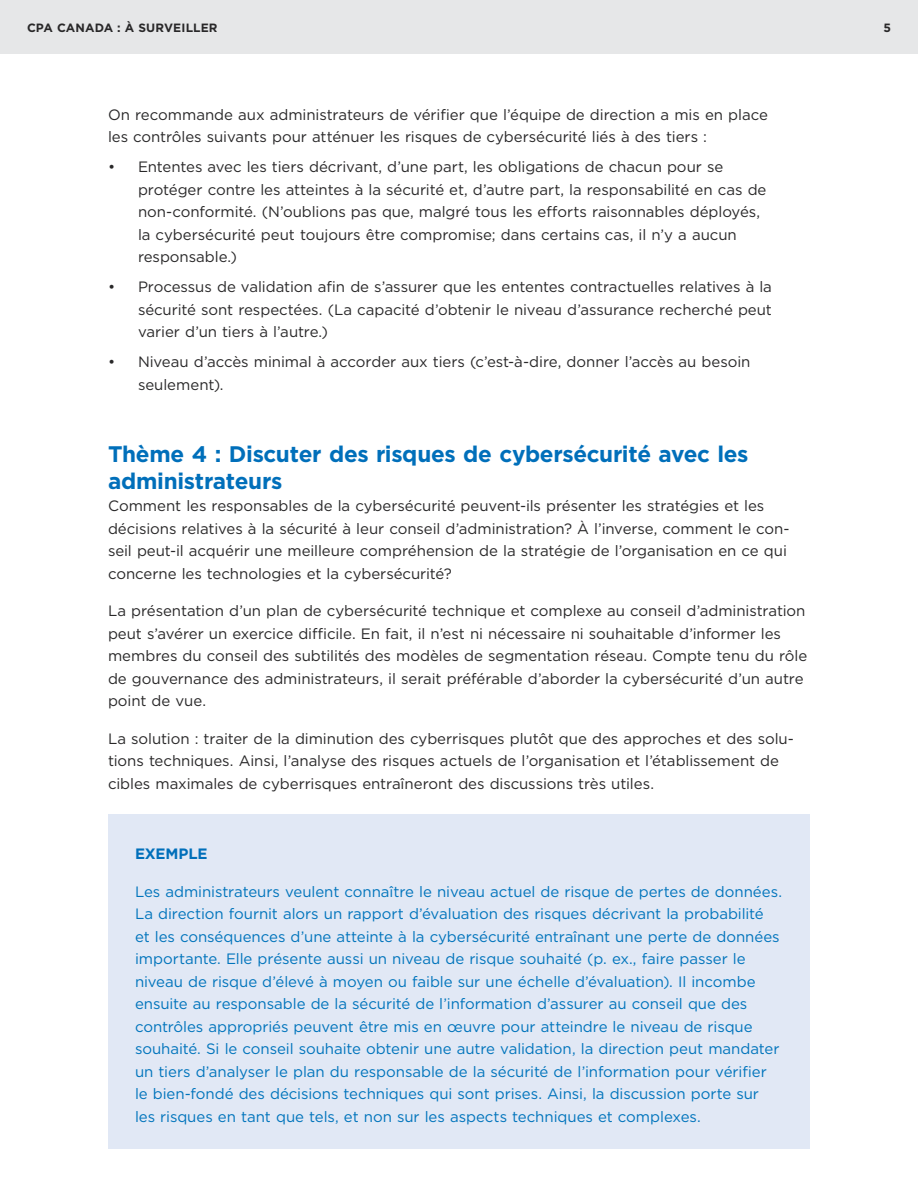
<style>
.page{position:relative;width:918px;height:1188px;background:#fff}
.page>*{position:absolute;margin:0;border:0;box-sizing:border-box;transform-origin:0 0}
.t1{font:700 22.5px/27px "Gotham";letter-spacing:-.015em;color:#006fba}
.t2{font:15px/22.5px "Gotham";letter-spacing:-.005em;color:#292829}
.t3{font:15px/22.5px "Gotham";letter-spacing:-.005em;color:#0074bc}
.t4{font:700 15px "Gotham";letter-spacing:-.01em;color:#006fba}
.t5{font:700 12px "Gotham";letter-spacing:.005em;color:#292829}
</style>
<div class="page">
<div style="left:0;top:0;width:918px;height:54px;background:#e6e7e8"></div>
<div style="left:108px;top:814px;width:702px;height:335px;background:#e1e8f5"></div>
<p class="t5" style="left:27px;top:20px;width:192px">CPA CANADA : À SURVEILLER</p>
<p class="t5" style="left:883px;top:20px;width:9px">5</p>
<p class="t2" style="left:108px;top:103px;width:661px">On recommande aux administrateurs de vérifier que l’équipe de direction a mis en place les contrôles suivants pour atténuer les risques de cybersécurité liés à des tiers :</p>
<p class="t2" style="left:138px;top:156px;width:630px;text-indent:-30px">• Ententes avec les tiers décrivant, d’une part, les obligations de chacun pour se protéger contre les atteintes à la sécurité et, d’autre part, la responsabilité en cas de non-conformité. (N’oublions pas que, malgré tous les efforts raisonnables déployés, la cybersécurité peut toujours être compromise; dans certains cas, il n’y a aucun responsable.)</p>
<p class="t2" style="left:138px;top:276px;width:636px;text-align:justify;text-indent:-30px">• Processus de validation afin de s’assurer que les ententes contractuelles relatives à la sécurité sont respectées. (La capacité d’obtenir le niveau d’assurance recherché peut varier d’un tiers à l’autre.)</p>
<p class="t2" style="left:138px;top:351px;width:614px;text-indent:-30px">• Niveau d’accès minimal à accorder aux tiers (c’est-à-dire, donner l’accès au besoin seulement).</p>
<h2 class="t1" style="left:108px;top:440px;width:642px">Thème 4 : Discuter des risques de cybersécurité avec les administrateurs</h2>
<p class="t2" style="left:108px;top:495px;width:683px">Comment les responsables de la cybersécurité peuvent-ils présenter les stratégies et les décisions relatives à la sécurité à leur conseil d’administration? À l’inverse, comment le con&shy;seil peut-il acquérir une meilleure compréhension de la stratégie de l’organisation en ce qui concerne les technologies et la cybersécurité?</p>
<p class="t2" style="left:108px;top:600px;width:701px">La présentation d’un plan de cybersécurité technique et complexe au conseil d’administration peut s’avérer un exercice difficile. En fait, il n’est ni nécessaire ni souhaitable d’informer les membres du conseil des subtilités des modèles de segmentation réseau. Compte tenu du rôle de gouvernance des administrateurs, il serait préférable d’aborder la cybersécurité d’un autre point de vue.</p>
<p class="t2" style="left:108px;top:727px;width:688px">La solution : traiter de la diminution des cyberrisques plutôt que des approches et des solu&shy;tions techniques. Ainsi, l’analyse des risques actuels de l’organisation et l’établissement de cibles maximales de cyberrisques entraîneront des discussions très utiles.</p>
<p class="t4" style="left:135px;top:844px;width:74px">EXEMPLE</p>
<p class="t3" style="left:135px;top:880px;width:649px">Les administrateurs veulent connaître le niveau actuel de risque de pertes de données.<br>La direction fournit alors un rapport d’évaluation des risques décrivant la probabilité et les conséquences d’une atteinte à la cybersécurité entraînant une perte de données importante. Elle présente aussi un niveau de risque souhaité (p. ex., faire passer le niveau de risque d’élevé à moyen ou faible sur une échelle d’évaluation). Il incombe ensuite au responsable de la sécurité de l’information d’assurer au conseil que des contrôles appropriés peuvent être mis en œuvre pour atteindre le niveau de risque souhaité. Si le conseil souhaite obtenir une autre validation, la direction peut mandater un tiers d’analyser le plan du responsable de la sécurité de l’information pour vérifier le bien-fondé des décisions techniques qui sont prises. Ainsi, la discussion porte sur les risques en tant que tels, et non sur les aspects techniques et complexes.</p>
</div>
